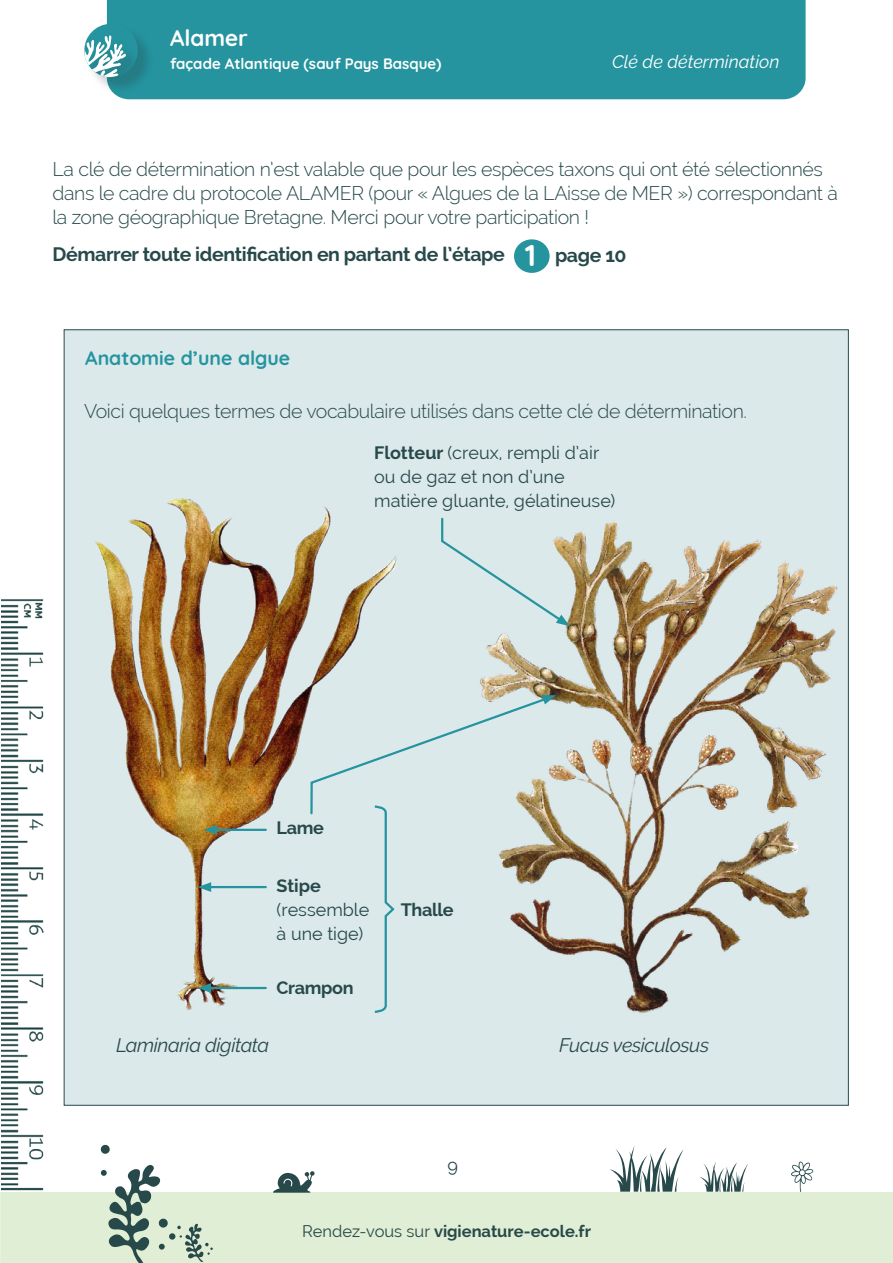
<style>
.page{position:relative;width:893px;height:1263px;background:#fff}
.page>*{position:absolute;margin:0;border:0;box-sizing:border-box;transform-origin:0 0}
.t1{font:700 30px "Quicksand";color:#fff}
.t2{font:700 22.5px "Quicksand";color:#fff}
.t3{font:300 19.5px/24px "Raleway";letter-spacing:-.02em;color:#28494a}
.t4{font:700 19.5px "Raleway";letter-spacing:-.02em;color:#28494a}
.t5{font:italic 19.5px "Raleway";letter-spacing:-.02em;color:#28494a}
.t6{font:700 19.5px "Quicksand";color:#25949f}
.t7{font:18px/24px "Raleway";color:#28494a}
.t8{font:700 18px "Raleway";letter-spacing:-.02em;color:#28494a}
.t9{font:italic 18px "Raleway";color:#fff}
.t10{font:700 16.5px "Raleway";color:#28494a}
.t11{font:700 15px "Quicksand";color:#fff}
.s1{font-weight:700}
.s2{font-weight:400}
</style>
<div class="page">
<div style="left:0;top:1192px;width:893px;height:71px;background:#dfeed4"></div>
<div style="left:101px;top:1169px;width:6px;height:7px;background:#28494a;border-radius:3px"></div>
<svg style="left:100px;top:1144px;width:10px;height:10px"></svg>
<div style="left:169px;top:1233px;width:7px;height:7px;background:#28494a;border-radius:3px"></div>
<svg style="left:108px;top:1164px;width:60px;height:99px"></svg>
<svg style="left:177px;top:1223px;width:36px;height:39px"></svg>
<svg style="left:273px;top:1171px;width:42px;height:22px"></svg>
<svg style="left:700px;top:1162px;width:48px;height:30px"></svg>
<svg style="left:610px;top:1146px;width:74px;height:46px"></svg>
<svg style="left:791px;top:1161px;width:22px;height:31px"></svg>
<div style="left:107px;top:0;width:699px;height:99px;background:#25949f"></div>
<div style="left:85px;top:25px;width:70px;height:69px;background:#231f20;opacity:.21"></div>
<svg style="left:84px;top:22px;width:56px;height:57px"></svg>
<div style="left:514px;top:239px;width:36px;height:34px;background:#25949f;border-radius:50%"></div>
<img style="left:2px;top:599px;width:42px;height:591px">
<div style="left:64px;top:329px;width:785px;height:777px;background:#dce9eb;border:1px solid #28494a"></div>
<img style="left:480px;top:474px;width:369px;height:552px">
<img style="left:65px;top:468px;width:332px;height:577px">
<hr style="left:213px;top:829px;width:53px;height:2px;background:#25949f">
<svg style="left:203px;top:825px;width:14px;height:10px"></svg>
<hr style="left:207px;top:886px;width:59px;height:2px;background:#25949f">
<svg style="left:198px;top:882px;width:13px;height:10px"></svg>
<hr style="left:207px;top:987px;width:59px;height:2px;background:#25949f">
<svg style="left:198px;top:983px;width:13px;height:10px"></svg>
<svg style="left:309px;top:695px;width:247px;height:319px"></svg>
<svg style="left:441px;top:516px;width:129px;height:110px"></svg>
<p class="t2" style="left:170px;top:20px;width:80px">Alamer</p>
<p class="t11" style="left:170px;top:51px;width:273px">façade Atlantique (sauf Pays Basque)</p>
<p class="t9" style="left:612px;top:51px;width:169px">Clé de détermination</p>
<p class="t3" style="left:53px;top:157px;width:787px">La clé de détermination n’est valable que pour les espèces taxons qui ont été sélectionnés dans le cadre du protocole ALAMER (pour « Algues de la LAisse de MER ») correspondant à la zone géographique Bretagne. Merci pour votre participation !</p>
<p class="t4" style="left:53px;top:243px;width:454px">Démarrer toute identification en partant de l’étape</p>
<p class="t1" style="left:525px;top:230px;width:12px">1</p>
<p class="t4" style="left:555px;top:244px;width:73px">page 10</p>
<p class="t6" style="left:85px;top:342px;width:206px">Anatomie d’une algue</p>
<p class="t3" style="left:84px;top:399px;width:664px">Voici quelques termes de vocabulaire utilisés dans cette clé de détermination.</p>
<p class="t7" style="left:374px;top:440px;width:243px"><span class="s1">Flotteur</span> (creux, rempli d’air ou de gaz et non d’une matière gluante, gélatineuse)</p>
<p class="t8" style="left:277px;top:817px;width:49px">Lame</p>
<p class="t8" style="left:277px;top:875px;width:46px">Stipe</p>
<p class="t7" style="left:277px;top:897px;width:94px">(ressemble à une tige)</p>
<p class="t8" style="left:277px;top:978px;width:78px">Crampon</p>
<p class="t5" style="left:116px;top:1034px;width:155px">Laminaria digitata</p>
<p class="t8" style="left:401px;top:899px;width:54px">Thalle</p>
<p class="t5" style="left:559px;top:1034px;width:151px">Fucus vesiculosus</p>
<p class="t7" style="left:448px;top:1154px;width:12px">9</p>
<p class="t10" style="left:302px;top:1221px;width:291px"><span class="s2">Rendez-vous sur</span> vigienature-ecole.fr</p>
</div>
